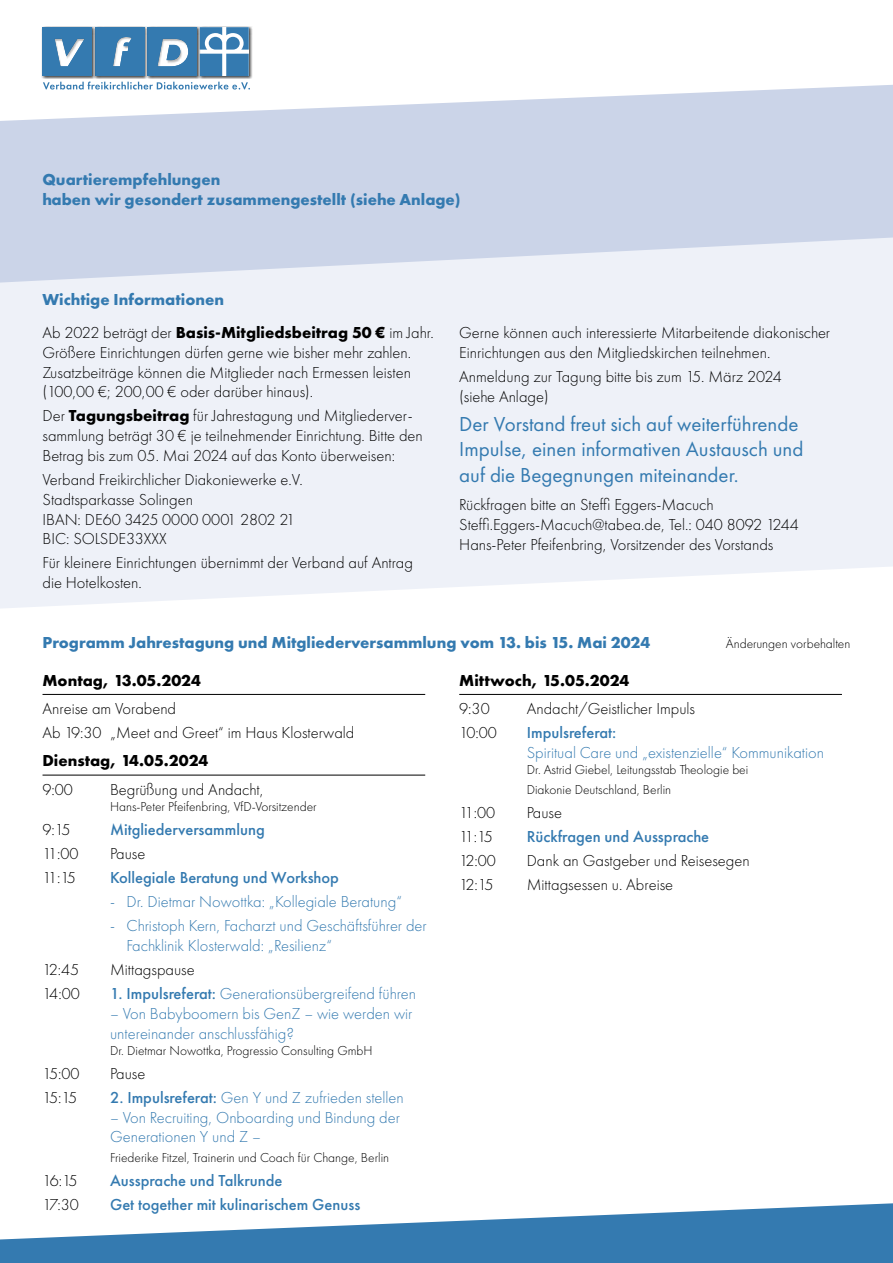
<style>
.page{position:relative;width:893px;height:1263px;background:#fff}
.page>*{position:absolute;margin:0;border:0;box-sizing:border-box;transform-origin:0 0}
.t1{font:21px/25.2px "Futura PT";color:#347ab0}
.t2{font:300 16.5px/19.8px "Futura PT";color:#000}
.t3{font:300 16.5px/19.8px "Futura PT";color:#347ab0}
.t4{font:700 16.5px/19.8px "Futura PT";color:#347ab0}
.t5{font:500 16.5px "Futura PT";color:#347ab0}
.t6{font:700 16.5px "Futura PT";color:#000}
.t7{font:300 13.5px/19.8px "Futura PT";color:#000}
.s1{font-weight:700}
.s2{font-weight:500}
</style>
<div class="page">
<div style="left:0;top:283px;width:893px;height:325px;background:#eef1f8"></div>
<svg style="left:0;top:121px;width:893px;height:162px;background:#cfd8ea"></svg>
<svg style="left:3px;top:67px;width:890px;height:54px"></svg>
<svg style="left:0;top:1203px;width:893px;height:60px;fill:#347ab0"></svg>
<hr style="left:43px;top:694px;width:382px;height:1px;background:#000">
<hr style="left:43px;top:775px;width:382px;height:1px;background:#000">
<hr style="left:459px;top:694px;width:383px;height:1px;background:#000">
<div style="left:199px;top:26px;width:54px;height:53px;background:#000;opacity:.75"></div>
<div style="left:147px;top:26px;width:54px;height:53px;background:#000;opacity:.75"></div>
<div style="left:147px;top:27px;width:49px;height:49px;background:#347ab0"></div>
<div style="left:94px;top:26px;width:54px;height:53px;background:#000;opacity:.75"></div>
<div style="left:95px;top:27px;width:49px;height:49px;background:#347ab0"></div>
<div style="left:42px;top:26px;width:54px;height:53px;background:#000;opacity:.75"></div>
<div style="left:43px;top:27px;width:49px;height:49px;background:#347ab0"></div>
<svg style="left:200px;top:27px;width:49px;height:49px"></svg>
<div style="left:41px;top:29px;width:55px;height:38px;background:#000;opacity:.3"></div>
<div style="left:145px;top:29px;width:55px;height:38px;background:#000;opacity:.3"></div>
<div style="left:100px;top:28px;width:44px;height:39px;background:#000;opacity:.3"></div>
<svg style="left:43px;top:82px;width:207px;height:8px"></svg>
<p class="t4" style="left:43px;top:169px;width:420px">Quartierempfehlungen<br>haben wir gesondert zusammengestellt (siehe Anlage)</p>
<p class="t4" style="left:43px;top:289px;width:183px">Wichtige Informationen</p>
<p class="t2" style="left:43px;top:323px;width:393px">Ab 2022 beträgt der <span class="s1">Basis-Mitgliedsbeitrag 50 €</span> im Jahr.<br>Größere Einrichtungen dürfen gerne wie bisher mehr zahlen.<br>Zusatzbeiträge können die Mitglieder nach Ermessen leisten (100,00 €; 200,00 € oder darüber hinaus).</p>
<p class="t2" style="left:43px;top:406px;width:382px">Der <span class="s1">Tagungsbeitrag</span> für Jahrestagung und Mitgliederver&shy;sammlung beträgt 30 € je teilnehmender Einrichtung. Bitte den<br>Betrag bis zum 05. Mai 2024 auf das Konto überweisen:</p>
<p class="t2" style="left:43px;top:470px;width:262px">Verband Freikirchlicher Diakoniewerke e.V.<br>Stadtsparkasse Solingen<br>IBAN: DE60 3425 0000 0001 2802 21<br>BIC: SOLSDE33XXX</p>
<p class="t2" style="left:43px;top:553px;width:372px">Für kleinere Einrichtungen übernimmt der Verband auf Antrag die Hotelkosten.</p>
<p class="t2" style="left:459px;top:323px;width:372px">Gerne können auch interessierte Mitarbeitende diakonischer<br>Einrichtungen aus den Mitgliedskirchen teilnehmen.</p>
<p class="t2" style="left:459px;top:367px;width:324px">Anmeldung zur Tagung bitte bis zum 15. März 2024 (siehe Anlage)</p>
<p class="t1" style="left:459px;top:411px;width:346px">Der Vorstand freut sich auf weiterführende<br>Impulse, einen informativen Austausch und auf die Begegnungen miteinander.</p>
<p class="t2" style="left:459px;top:495px;width:341px">Rückfragen bitte an Steffi Eggers-Macuch<br>Steffi.Eggers-Macuch@tabea.de, Tel.: 040 8092 1244<br>Hans-Peter Pfeifenbring, Vorsitzender des Vorstands</p>
<p class="t4" style="left:43px;top:632px;width:609px">Programm Jahrestagung und Mitgliederversammlung vom 13. bis 15. Mai 2024</p>
<p class="t7" style="left:726px;top:634px;width:126px">Änderungen vorbehalten</p>
<p class="t6" style="left:43px;top:669px;width:160px">Montag, 13.05.2024</p>
<p class="t2" style="left:43px;top:699px;width:135px">Anreise am Vorabend</p>
<p class="t2" style="left:43px;top:723px;width:313px">Ab 19:30 „Meet and Greet“ im Haus Klosterwald</p>
<p class="t6" style="left:43px;top:750px;width:167px">Dienstag, 14.05.2024</p>
<p class="t2" style="left:43px;top:779px;width:32px">9:00</p>
<p class="t2" style="left:110px;top:779px;width:155px">Begrüßung und Andacht,</p>
<p class="t7" style="left:110px;top:796px;width:208px">Hans-Peter Pfeifenbring, VfD-Vorsitzender</p>
<p class="t2" style="left:43px;top:819px;width:29px">9:15</p>
<p class="t5" style="left:110px;top:819px;width:156px">Mitgliederversammlung</p>
<p class="t2" style="left:43px;top:843px;width:37px">11:00</p>
<p class="t2" style="left:110px;top:843px;width:37px">Pause</p>
<p class="t2" style="left:43px;top:868px;width:35px">11:15</p>
<p class="t5" style="left:110px;top:867px;width:230px">Kollegiale Beratung und Workshop</p>
<p class="t3" style="left:110px;top:892px;width:294px">- Dr. Dietmar Nowottka: „Kollegiale Beratung“</p>
<p class="t3" style="left:127px;top:916px;width:302px;text-indent:-16px">- Christoph Kern, Facharzt und Geschäftsführer der<br>Fachklinik Klosterwald: „Resilienz“</p>
<p class="t2" style="left:43px;top:959px;width:38px">12:45</p>
<p class="t2" style="left:110px;top:959px;width:86px">Mittagspause</p>
<p class="t2" style="left:43px;top:984px;width:39px">14:00</p>
<p class="t3" style="left:110px;top:984px;width:308px"><span class="s2">1. Impulsreferat:</span> Generationsübergreifend führen</p>
<p class="t3" style="left:110px;top:1003px;width:304px">– Von Babyboomern bis GenZ – wie werden wir untereinander anschlussfähig?</p>
<p class="t7" style="left:110px;top:1040px;width:264px">Dr. Dietmar Nowottka, Progressio Consulting GmbH</p>
<p class="t2" style="left:43px;top:1063px;width:39px">15:00</p>
<p class="t2" style="left:110px;top:1063px;width:37px">Pause</p>
<p class="t2" style="left:43px;top:1087px;width:36px">15:15</p>
<p class="t3" style="left:110px;top:1087px;width:295px"><span class="s2">2. Impulsreferat:</span> Gen Y und Z zufrieden stellen</p>
<p class="t3" style="left:110px;top:1107px;width:292px">– Von Recruiting, Onboarding und Bindung der<br>Generationen Y und Z –</p>
<p class="t7" style="left:110px;top:1148px;width:281px">Friederike Fitzel, Trainerin und Coach für Change, Berlin</p>
<p class="t2" style="left:43px;top:1171px;width:37px">16:15</p>
<p class="t5" style="left:110px;top:1171px;width:174px">Aussprache und Talkrunde</p>
<p class="t2" style="left:43px;top:1195px;width:38px">17:30</p>
<p class="t5" style="left:110px;top:1195px;width:252px">Get together mit kulinarischem Genuss</p>
<p class="t6" style="left:459px;top:669px;width:172px">Mittwoch, 15.05.2024</p>
<p class="t2" style="left:459px;top:699px;width:32px">9:30</p>
<p class="t2" style="left:527px;top:699px;width:170px">Andacht/Geistlicher Impuls</p>
<p class="t2" style="left:459px;top:723px;width:39px">10:00</p>
<p class="t3" style="left:527px;top:723px;width:299px"><span class="s2">Impulsreferat:<br></span>Spiritual Care und „existenzielle“ Kommunikation</p>
<p class="t7" style="left:527px;top:760px;width:223px">Dr. Astrid Giebel, Leitungsstab Theologie bei<br>Diakonie Deutschland, Berlin</p>
<p class="t2" style="left:459px;top:802px;width:37px">11:00</p>
<p class="t2" style="left:527px;top:802px;width:37px">Pause</p>
<p class="t2" style="left:459px;top:826px;width:35px">11:15</p>
<p class="t5" style="left:527px;top:826px;width:184px">Rückfragen und Aussprache</p>
<p class="t2" style="left:459px;top:851px;width:38px">12:00</p>
<p class="t2" style="left:527px;top:851px;width:224px">Dank an Gastgeber und Reisesegen</p>
<p class="t2" style="left:459px;top:875px;width:36px">12:15</p>
<p class="t2" style="left:527px;top:875px;width:148px">Mittagsessen u. Abreise</p>
</div>
